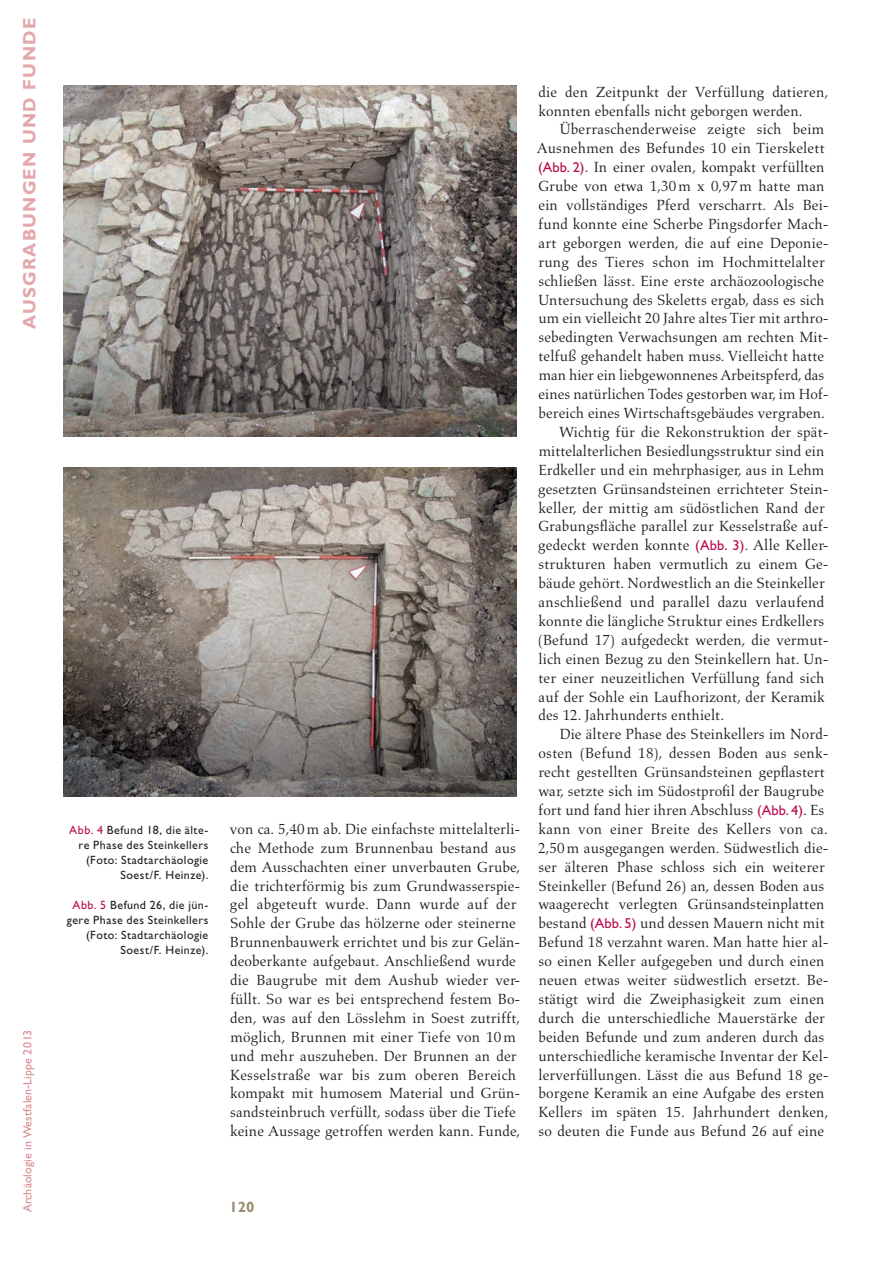
<style>
.page{position:relative;width:893px;height:1263px;background:#fff}
.page>*{position:absolute;margin:0;border:0;box-sizing:border-box;transform-origin:0 0}
.t1{font:18px "Gill Sans Std Bold 5";letter-spacing:.07em;color:#e3a7ac}
.t2{font:15px/18.9px "Aldus LT Std";letter-spacing:.005em;color:#231f20}
.t3{font:700 15px "Gill Sans Std";color:#9c8c6f}
.t4{font:12px/15px "Gill Sans Std";letter-spacing:.035em;color:#231f20;text-align:right}
.t5{font:12px "Gill Sans Std 5";letter-spacing:.01em;color:#d88a93}
.s1{color:#ba0e51}
.s2{font-family:"Gill Sans Std";font-size:14.4px;color:#ba0e51}
</style>
<div class="page">
<img style="left:64px;top:85px;width:453px;height:352px">
<img style="left:64px;top:468px;width:453px;height:328px">
<p class="t1" style="left:19px;top:329px;width:312px;rotate:-90deg">AUSGRABUNGEN UND FUNDE</p>
<p class="t5" style="left:21px;top:1212px;width:184px;rotate:-90deg">Archäologie in Westfalen-Lippe 2013</p>
<p class="t4" style="left:69px;top:822px;width:141px"><span class="s1">Abb. 4</span> Befund 18, die älte&shy;re Phase des Steinkellers (Foto: Stadtarchäologie<br>Soest/F. Heinze).</p>
<p class="t4" style="left:67px;top:897px;width:143px"><span class="s1">Abb. 5</span> Befund 26, die jün&shy;gere Phase des Steinkellers (Foto: Stadtarchäologie<br>Soest/F. Heinze).</p>
<p class="t2" style="left:230px;top:820px;width:292px">von ca. 5,40m ab. Die einfachste mittelalterli&shy;che Methode zum Brunnenbau bestand aus dem Ausschachten einer unverbauten Grube, die trichterförmig bis zum Grundwasserspie&shy;gel abgeteuft wurde. Dann wurde auf der Sohle der Grube das hölzerne oder steinerne Brunnenbauwerk errichtet und bis zur Gelän&shy;deoberkante aufgebaut. Anschließend wurde die Baugrube mit dem Aushub wieder ver&shy;füllt. So war es bei entsprechend festem Bo&shy;den, was auf den Lösslehm in Soest zutrifft, möglich, Brunnen mit einer Tiefe von 10 m und mehr auszuheben. Der Brunnen an der Kesselstraße war bis zum oberen Bereich kompakt mit humosem Material und Grün&shy;sandsteinbruch verfüllt, sodass über die Tiefe keine Aussage getroffen werden kann. Funde,</p>
<p class="t2" style="left:539px;top:82px;width:291px">die den Zeitpunkt der Verfüllung datieren, konnten ebenfalls nicht geborgen werden.</p>
<p class="t2" style="left:560px;top:120px;width:266px">Überraschenderweise zeigte sich beim</p>
<p class="t2" style="left:537px;top:139px;width:290px">Ausnehmen des Befundes 10 ein Tierskelett</p>
<p class="t2" style="left:538px;top:158px;width:288px"><span class="s2">(Abb. 2)</span>. In einer ovalen, kompakt verfüllten</p>
<p class="t2" style="left:538px;top:177px;width:288px">Grube von etwa 1,30m x 0,97m hatte man</p>
<p class="t2" style="left:539px;top:196px;width:292px">ein vollständiges Pferd verscharrt. Als Bei-</p>
<p class="t2" style="left:538px;top:215px;width:292px">fund konnte eine Scherbe Pingsdorfer Mach-</p>
<p class="t2" style="left:539px;top:234px;width:292px">art geborgen werden, die auf eine Deponie-</p>
<p class="t2" style="left:538px;top:253px;width:288px">rung des Tieres schon im Hochmittelalter</p>
<p class="t2" style="left:538px;top:271px;width:287px">schließen lässt. Eine erste archäozoologische</p>
<p class="t2" style="left:538px;top:290px;width:288px">Untersuchung des Skeletts ergab, dass es sich</p>
<p class="t2" style="left:538px;top:309px;width:292px">um ein vielleicht 20 Jahre altes Tier mit arthro-</p>
<p class="t2" style="left:538px;top:328px;width:292px">sebedingten Verwachsungen am rechten Mit-</p>
<p class="t2" style="left:539px;top:347px;width:287px">telfuß gehandelt haben muss. Vielleicht hatte</p>
<p class="t2" style="left:539px;top:366px;width:287px">man hier ein liebgewonnenes Arbeitspferd, das</p>
<p class="t2" style="left:539px;top:385px;width:292px">eines natürlichen Todes gestorben war, im Hof-</p>
<p class="t2" style="left:539px;top:404px;width:288px">bereich eines Wirtschaftsgebäudes vergraben.</p>
<p class="t2" style="left:559px;top:423px;width:271px">Wichtig für die Rekonstruktion der spät-</p>
<p class="t2" style="left:539px;top:442px;width:287px">mittelalterlichen Besiedlungsstruktur sind ein</p>
<p class="t2" style="left:538px;top:460px;width:288px">Erdkeller und ein mehrphasiger, aus in Lehm</p>
<p class="t2" style="left:538px;top:479px;width:292px">gesetzten Grünsandsteinen errichteter Stein-</p>
<p class="t2" style="left:539px;top:498px;width:288px">keller, der mittig am südöstlichen Rand der</p>
<p class="t2" style="left:538px;top:517px;width:292px">Grabungsfläche parallel zur Kesselstraße auf-</p>
<p class="t2" style="left:538px;top:536px;width:292px">gedeckt werden konnte <span class="s2">(Abb. 3)</span>. Alle Keller-</p>
<p class="t2" style="left:538px;top:555px;width:292px">strukturen haben vermutlich zu einem Ge-</p>
<p class="t2" style="left:539px;top:574px;width:288px">bäude gehört. Nordwestlich an die Steinkeller</p>
<p class="t2" style="left:539px;top:593px;width:287px">anschließend und parallel dazu verlaufend</p>
<p class="t2" style="left:539px;top:612px;width:287px">konnte die längliche Struktur eines Erdkellers</p>
<p class="t2" style="left:538px;top:631px;width:292px">(Befund 17) aufgedeckt werden, die vermut-</p>
<p class="t2" style="left:539px;top:649px;width:292px">lich einen Bezug zu den Steinkellern hat. Un-</p>
<p class="t2" style="left:538px;top:668px;width:287px">ter einer neuzeitlichen Verfüllung fand sich</p>
<p class="t2" style="left:539px;top:687px;width:288px">auf der Sohle ein Laufhorizont, der Keramik</p>
<p class="t2" style="left:539px;top:706px;width:187px">des 12. Jahrhunderts enthielt.</p>
<p class="t2" style="left:560px;top:725px;width:270px">Die ältere Phase des Steinkellers im Nord-</p>
<p class="t2" style="left:539px;top:744px;width:292px">osten (Befund 18), dessen Boden aus senk-</p>
<p class="t2" style="left:538px;top:763px;width:288px">recht gestellten Grünsandsteinen gepflastert</p>
<p class="t2" style="left:538px;top:782px;width:287px">war, setzte sich im Südostprofil der Baugrube</p>
<p class="t2" style="left:538px;top:801px;width:287px">fort und fand hier ihren Abschluss <span class="s2">(Abb. 4)</span>. Es</p>
<p class="t2" style="left:539px;top:820px;width:291px">kann von einer Breite des Kellers von ca.</p>
<p class="t2" style="left:538px;top:838px;width:292px">2,50m ausgegangen werden. Südwestlich die-</p>
<p class="t2" style="left:538px;top:857px;width:288px">ser älteren Phase schloss sich ein weiterer</p>
<p class="t2" style="left:538px;top:876px;width:287px">Steinkeller (Befund 26) an, dessen Boden aus</p>
<p class="t2" style="left:538px;top:895px;width:288px">waagerecht verlegten Grünsandsteinplatten</p>
<p class="t2" style="left:539px;top:914px;width:288px">bestand <span class="s2">(Abb. 5)</span> und dessen Mauern nicht mit</p>
<p class="t2" style="left:538px;top:933px;width:292px">Befund 18 verzahnt waren. Man hatte hier al-</p>
<p class="t2" style="left:538px;top:952px;width:287px">so einen Keller aufgegeben und durch einen</p>
<p class="t2" style="left:539px;top:971px;width:292px">neuen etwas weiter südwestlich ersetzt. Be-</p>
<p class="t2" style="left:538px;top:990px;width:287px">stätigt wird die Zweiphasigkeit zum einen</p>
<p class="t2" style="left:539px;top:1009px;width:288px">durch die unterschiedliche Mauerstärke der</p>
<p class="t2" style="left:539px;top:1027px;width:287px">beiden Befunde und zum anderen durch das</p>
<p class="t2" style="left:538px;top:1046px;width:292px">unterschiedliche keramische Inventar der Kel-</p>
<p class="t2" style="left:539px;top:1065px;width:292px">lerverfüllungen. Lässt die aus Befund 18 ge-</p>
<p class="t2" style="left:539px;top:1084px;width:287px">borgene Keramik an eine Aufgabe des ersten</p>
<p class="t2" style="left:538px;top:1103px;width:292px">Kellers im späten 15. Jahrhundert denken,</p>
<p class="t2" style="left:538px;top:1122px;width:287px">so deuten die Funde aus Befund 26 auf eine</p>
<p class="t3" style="left:230px;top:1198px;width:26px">120</p>
</div>
